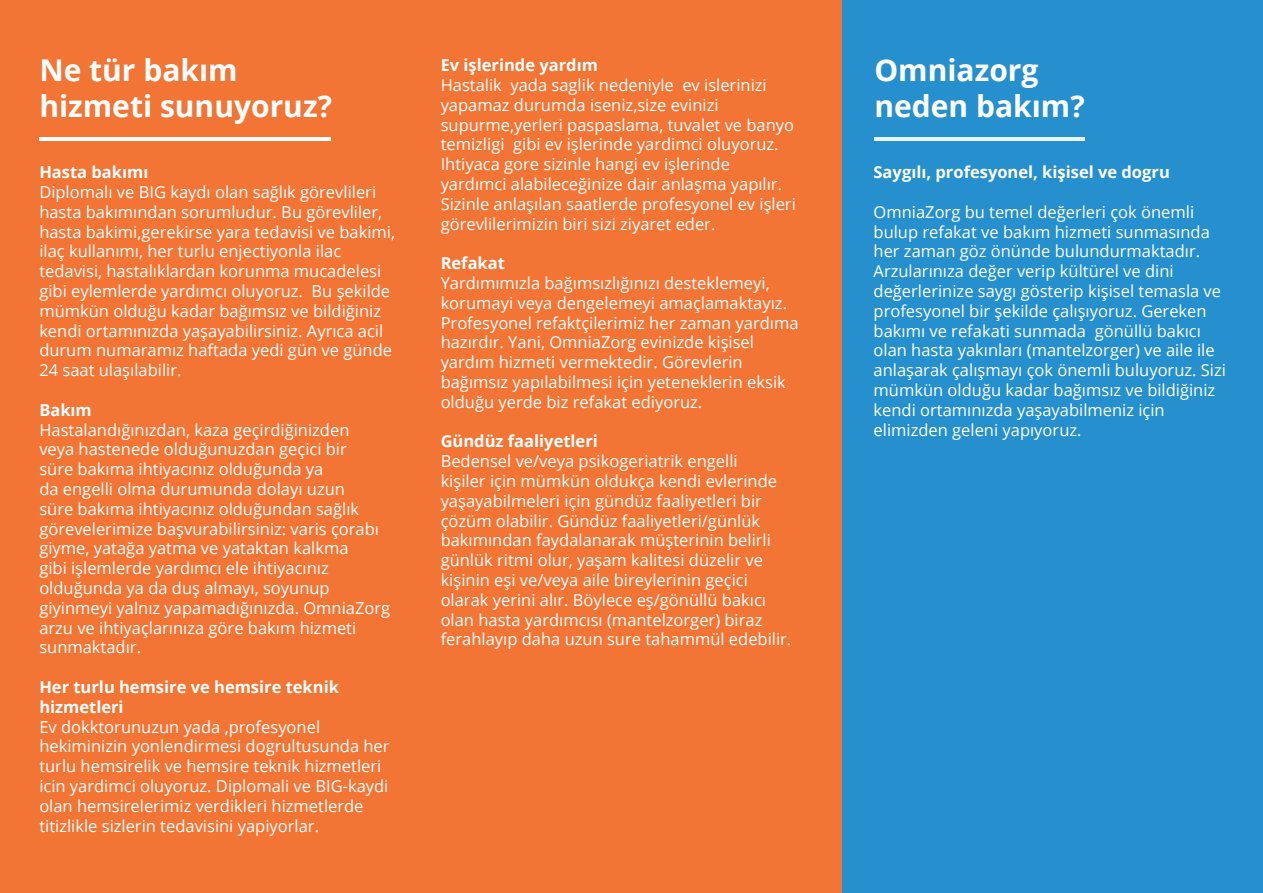
<style>
.page{position:relative;width:1263px;height:893px;background:#fff}
.page>*{position:absolute;margin:0;border:0;box-sizing:border-box;transform-origin:0 0}
.t1{font:700 30px "Open Sans";color:#fff}
.t2{font:16.5px/19.8px "Open Sans";color:#fff}
.t3{font:700 16.5px/19.8px "Open Sans";color:#fff}
</style>
<div class="page">
<div style="left:0;top:0;width:421px;height:893px;background:#f37535"></div>
<hr style="left:39px;top:137px;width:292px;height:4px;background:#fff">
<div style="left:420px;top:0;width:422px;height:893px;background:#f37535"></div>
<div style="left:842px;top:0;width:421px;height:893px;background:#2690cf"></div>
<hr style="left:874px;top:137px;width:211px;height:4px;background:#e8f6f9">
<p class="t1" style="left:39px;top:49px;width:200px">Ne tür bakım</p>
<p class="t1" style="left:39px;top:85px;width:294px">hizmeti sunuyoruz?</p>
<p class="t3" style="left:39px;top:162px;width:111px">Hasta bakımı</p>
<p class="t2" style="left:39px;top:182px;width:357px">Diplomalı ve BIG kaydı olan sağlık görevlileri hasta bakımından sorumludur. Bu görevliler, hasta bakimi,gerekirse yara tedavisi ve bakimi, ilaç kullanımı, her turlu enjectiyonla ilac tedavisi, hastalıklardan korunma mucadelesi gibi eylemlerde yardımcı oluyoruz. Bu şekilde mümkün olduğu kadar bağımsız ve bildiğiniz kendi ortamınızda yaşayabilirsiniz. Ayrıca acil durum numaramız haftada yedi gün ve günde 24 saat ulaşılabilir.</p>
<p class="t3" style="left:39px;top:399px;width:54px">Bakım</p>
<p class="t2" style="left:39px;top:419px;width:352px">Hastalandığınızdan, kaza geçirdiğinizden<br>veya hastenede olduğunuzdan geçici bir<br>süre bakıma ihtiyacınız olduğunda ya<br>da engelli olma durumunda dolayı uzun<br>süre bakıma ihtiyacınız olduğundan sağlık görevelerimize başvurabilirsiniz: varis çorabı giyme, yatağa yatma ve yataktan kalkma<br>gibi işlemlerde yardımcı ele ihtiyacınız olduğunda ya da duş almayı, soyunup giyinmeyi yalnız yapamadığınızda. OmniaZorg arzu ve ihtiyaçlarınıza göre bakım hizmeti sunmaktadır.</p>
<p class="t3" style="left:39px;top:677px;width:301px">Her turlu hemsire ve hemsire teknik hizmetleri</p>
<p class="t2" style="left:39px;top:716px;width:352px">Ev dokktorunuzun yada ,profesyonel hekiminizin yonlendirmesi dogrultusunda her turlu hemsirelik ve hemsire teknik hizmetleri icin yardimci oluyoruz. Diplomali ve BIG-kaydi olan hemsirelerimiz verdikleri hizmetlerde titizlikle sizlerin tedavisini yapiyorlar.</p>
<p class="t3" style="left:441px;top:55px;width:159px">Ev işlerinde yardım</p>
<p class="t2" style="left:441px;top:75px;width:357px">Hastalik yada saglik nedeniyle ev islerinizi yapamaz durumda iseniz,size evinizi supurme,yerleri paspaslama, tuvalet ve banyo temizligi gibi ev işlerinde yardimci oluyoruz.<br>Ihtiyaca gore sizinle hangi ev işlerinde yardımci alabileceğinize dair anlaşma yapılır.<br>Sizinle anlaşılan saatlerde profesyonel ev işleri görevlilerimizin biri sizi ziyaret eder.</p>
<p class="t3" style="left:441px;top:253px;width:66px">Refakat</p>
<p class="t2" style="left:441px;top:273px;width:359px">Yardımımızla bağımsızlığınızı desteklemeyi, korumayi veya dengelemeyi amaçlamaktayız.<br>Profesyonel refaktçilerimiz her zaman yardıma hazırdır. Yani, OmniaZorg evinizde kişisel yardım hizmeti vermektedir. Görevlerin bağımsız yapılabilmesi için yeteneklerin eksik olduğu yerde biz refakat ediyoruz.</p>
<p class="t3" style="left:441px;top:431px;width:159px">Gündüz faaliyetleri</p>
<p class="t2" style="left:441px;top:451px;width:352px">Bedensel ve/veya psikogeriatrik engelli<br>kişiler için mümkün oldukça kendi evlerinde yaşayabilmeleri için gündüz faaliyetleri bir çözüm olabilir. Gündüz faaliyetleri/günlük bakımından faydalanarak müşterinin belirli günlük ritmi olur, yaşam kalitesi düzelir ve kişinin eşi ve/veya aile bireylerinin geçici olarak yerini alır. Böylece eş/gönüllü bakıcı olan hasta yardımcısı (mantelzorger) biraz ferahlayıp daha uzun sure tahammül edebilir.</p>
<p class="t1" style="left:874px;top:49px;width:166px">Omniazorg</p>
<p class="t1" style="left:874px;top:85px;width:212px">neden bakım?</p>
<p class="t3" style="left:873px;top:162px;width:298px">Saygılı, profesyonel, kişisel ve dogru</p>
<p class="t2" style="left:873px;top:201px;width:354px">OmniaZorg bu temel değerleri çok önemli bulup refakat ve bakım hizmeti sunmasında her zaman göz önünde bulundurmaktadır.<br>Arzularınıza değer verip kültürel ve dini değerlerinize saygı gösterip kişisel temasla ve profesyonel bir şekilde çalışıyoruz. Gereken bakımı ve refakati sunmada gönüllü bakıcı olan hasta yakınları (mantelzorger) ve aile ile anlaşarak çalışmayı çok önemli buluyoruz. Sizi mümkün olduğu kadar bağımsız ve bildiğiniz kendi ortamınızda yaşayabilmeniz için elimizden geleni yapıyoruz.</p>
</div>
